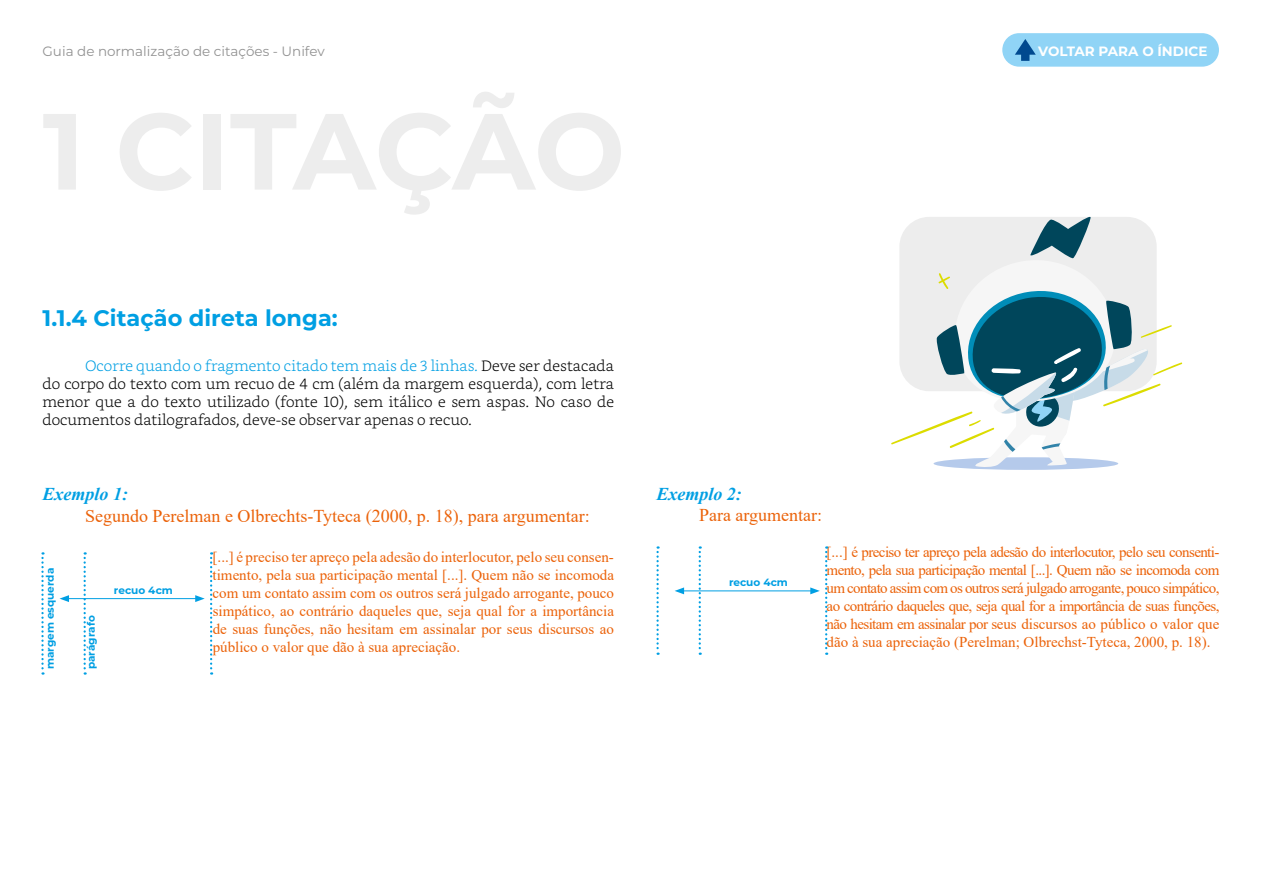
<style>
.page{position:relative;width:1263px;height:893px;background:#fff}
.page>*{position:absolute;margin:0;border:0;box-sizing:border-box;transform-origin:0 0}
.t1{font:700 22.5px "Montserrat";color:#009fe3}
.t2{font:18px "Times New Roman";color:#eb6209}
.t3{font:italic 700 18px "Times New Roman";color:#009fe3}
.t4{font:15px/18px "Times New Roman";color:#eb6209;text-align:justify}
.t5{font:300 15px/18px "Bookerly";color:#000;text-align:justify}
.t6{font:13.5px "Montserrat";color:#929292}
.t7{font:700 13.5px "Montserrat";color:#fff}
.t8{font:700 10.5px "Montserrat";color:#009fe3}
.s1{color:#009fe3}
</style>
<div class="page">
<div style="left:1002px;top:33px;width:217px;height:34px;background:#90d4f6;border-radius:17px"></div>
<svg style="left:1015px;top:39px;width:21px;height:22px"></svg>
<svg style="left:41px;top:552px;width:3px;height:123px"></svg>
<svg style="left:84px;top:552px;width:2px;height:123px"></svg>
<hr style="left:67px;top:598px;width:131px;height:1px;background:#009fe3">
<svg style="left:60px;top:595px;width:9px;height:7px"></svg>
<svg style="left:195px;top:552px;width:17px;height:123px"></svg>
<svg style="left:656px;top:546px;width:3px;height:109px"></svg>
<svg style="left:699px;top:546px;width:2px;height:109px"></svg>
<hr style="left:682px;top:590px;width:131px;height:1px;background:#009fe3">
<svg style="left:675px;top:587px;width:9px;height:7px"></svg>
<svg style="left:810px;top:546px;width:17px;height:109px"></svg>
<div style="left:933px;top:457px;width:185px;height:13px;background:#b5caeb;border-radius:50%"></div>
<svg style="left:891px;top:216px;width:291px;height:252px"></svg>
<p class="t6" style="left:43px;top:42px;width:284px">Guia de normalização de citações - Unifev</p>
<p class="t7" style="left:1038px;top:41px;width:171px">VOLTAR PARA O ÍNDICE</p>
<h1 class="t1" style="left:43px;top:302px;width:297px">1.1.4 Citação direta longa:</h1>
<p class="t5" style="left:43px;top:357px;width:573px;text-indent:43px"><span class="s1">Ocorre quando o fragmento citado tem mais de 3 linhas.</span> Deve ser destacada do corpo do texto com um recuo de 4 cm (além da margem esquerda), com letra menor que a do texto utilizado (fonte 10), sem itálico e sem aspas. No caso de documentos datilografados, deve-se observar apenas o recuo.</p>
<p class="t3" style="left:43px;top:482px;width:87px">Exemplo 1:</p>
<p class="t2" style="left:85px;top:503px;width:506px">Segundo Perelman e Olbrechts-Tyteca (2000, p. 18), para argumentar:</p>
<p class="t4" style="left:213px;top:547px;width:403px">[...] é preciso ter apreço pela adesão do interlocutor, pelo seu consen&shy;timento, pela sua participação mental [...]. Quem não se incomoda com um contato assim com os outros será julgado arrogante, pouco simpático, ao contrário daqueles que, seja qual for a importância de suas funções, não hesitam em assinalar por seus discursos ao público o valor que dão à sua apreciação.</p>
<p class="t8" style="left:43px;top:669px;width:103px;rotate:-90deg">margem esquerda</p>
<p class="t8" style="left:114px;top:583px;width:60px">recuo 4cm</p>
<p class="t8" style="left:84px;top:669px;width:55px;rotate:-90deg">parágrafo</p>
<p class="t3" style="left:656px;top:481px;width:87px">Exemplo 2:</p>
<p class="t2" style="left:699px;top:503px;width:125px">Para argumentar:</p>
<p class="t8" style="left:729px;top:575px;width:60px">recuo 4cm</p>
<p class="t4" style="left:826px;top:543px;width:394px">[...] é preciso ter apreço pela adesão do interlocutor, pelo seu consenti&shy;mento, pela sua participação mental [...]. Quem não se incomoda com um contato assim com os outros será julgado arrogante, pouco simpático, ao contrário daqueles que, seja qual for a importância de suas funções, não hesitam em assinalar por seus discursos ao público o valor que dão à sua apreciação (Perelman; Olbrechst-Tyteca, 2000, p. 18).</p>
</div>
